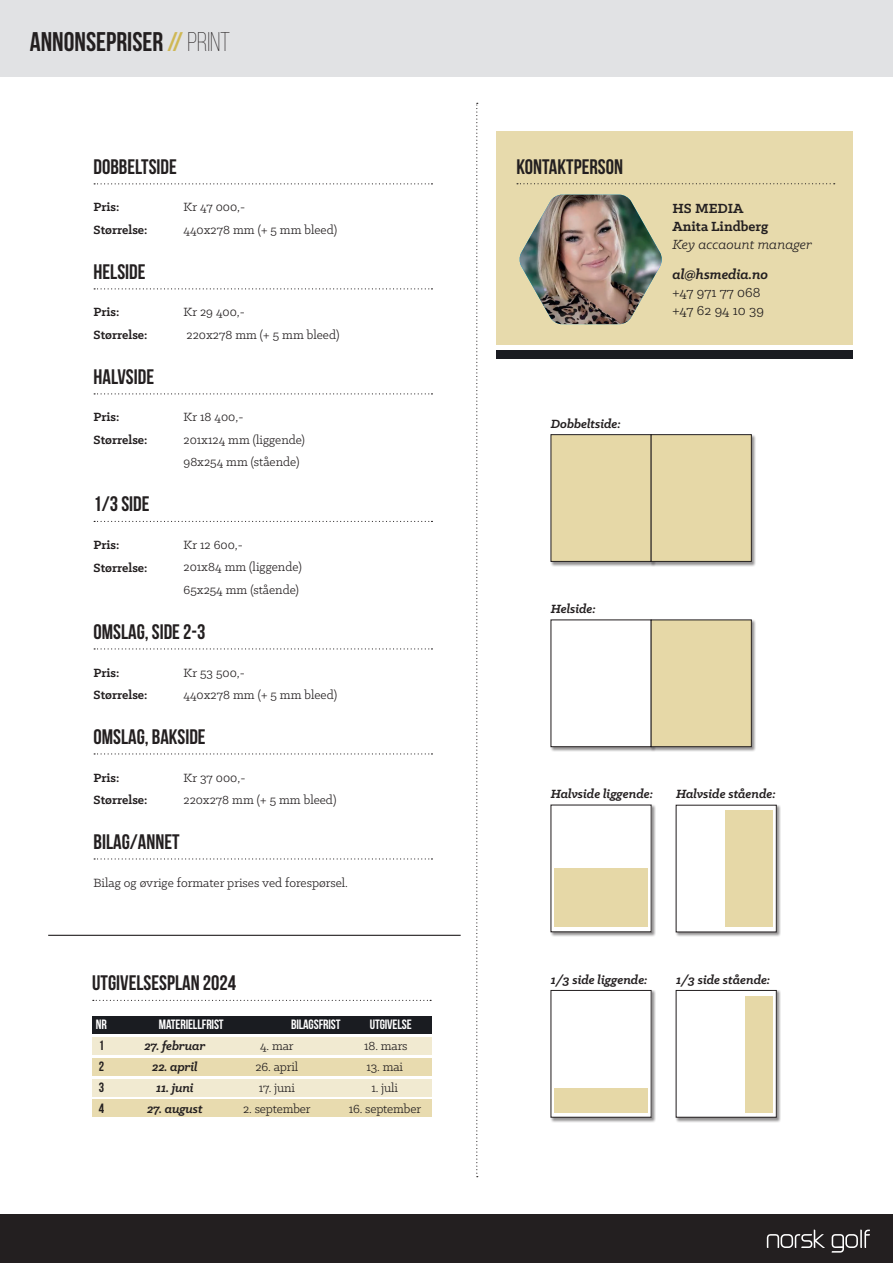
<style>
.page{position:relative;width:893px;height:1263px;background:#fff}
.page>*{position:absolute;margin:0;border:0;box-sizing:border-box;transform-origin:0 0}
.t1{font:700 27px "Bebas Neue";color:#231f20}
.t2{font:700 21px "Bebas Neue";color:#231f20}
.t3{font:15px/18px "Klinic Slab";color:#231f20}
.t4{font:700 15px/18px "Klinic Slab";color:#231f20}
.t5{font:italic 15px "Klinic Slab";color:#231f20}
.t6{font:italic 700 15px "Klinic Slab";color:#231f20}
.t7{font:13.5px/22.5px "Klinic Slab";color:#231f20}
.t8{font:italic 700 13.5px "Klinic Slab";color:#231f20}
.t9{font:700 13.5px/22.5px "Klinic Slab";color:#231f20}
.t10{font:700 13.5px "Bebas Neue";letter-spacing:-.01em;color:#fff}
.t11{font:700 13.5px "Bebas Neue";color:#231f20}
.s1{color:#cfb855}
.s2{font-weight:300}
</style>
<div class="page">
<div style="left:0;top:1214px;width:893px;height:49px;background:#231f20"></div>
<svg style="left:832px;top:1229px;width:38px;height:23px"></svg>
<svg style="left:767px;top:1229px;width:58px;height:19px"></svg>
<div style="left:0;top:0;width:893px;height:77px;background:#e1e2e4"></div>
<svg style="left:94px;top:183px;width:338px;height:1px"></svg>
<svg style="left:94px;top:288px;width:338px;height:1px"></svg>
<svg style="left:94px;top:393px;width:338px;height:1px"></svg>
<svg style="left:94px;top:521px;width:338px;height:1px"></svg>
<svg style="left:94px;top:648px;width:338px;height:1px"></svg>
<svg style="left:94px;top:753px;width:338px;height:1px"></svg>
<svg style="left:94px;top:858px;width:338px;height:1px"></svg>
<div style="left:550px;top:434px;width:106px;height:133px;background:#231f20;opacity:.49"></div>
<div style="left:551px;top:435px;width:100px;height:126px;background:#e6d8a7"></div>
<div style="left:651px;top:434px;width:105px;height:133px;background:#231f20;opacity:.49"></div>
<div style="left:651px;top:435px;width:100px;height:126px;background:#e6d8a7"></div>
<div style="left:550px;top:619px;width:106px;height:133px;background:#231f20;opacity:.49"></div>
<div style="left:551px;top:620px;width:100px;height:127px;background:#fff"></div>
<div style="left:651px;top:619px;width:105px;height:133px;background:#231f20;opacity:.49"></div>
<div style="left:651px;top:620px;width:100px;height:127px;background:#e6d8a7"></div>
<div style="left:550px;top:804px;width:106px;height:133px;background:#231f20;opacity:.49"></div>
<div style="left:551px;top:805px;width:100px;height:127px;background:#fff"></div>
<div style="left:554px;top:868px;width:94px;height:59px;background:#e6d8a7"></div>
<div style="left:675px;top:804px;width:106px;height:133px;background:#231f20;opacity:.49"></div>
<div style="left:676px;top:805px;width:100px;height:127px;background:#fff"></div>
<div style="left:725px;top:811px;width:47px;height:116px;background:#e6d8a7"></div>
<div style="left:550px;top:990px;width:106px;height:133px;background:#231f20;opacity:.49"></div>
<div style="left:551px;top:990px;width:100px;height:127px;background:#fff"></div>
<div style="left:554px;top:1088px;width:94px;height:24px;background:#e6d8a7"></div>
<div style="left:675px;top:990px;width:106px;height:133px;background:#231f20;opacity:.49"></div>
<div style="left:676px;top:990px;width:100px;height:127px;background:#fff"></div>
<div style="left:745px;top:996px;width:27px;height:116px;background:#e6d8a7"></div>
<svg style="left:476px;top:103px;width:2px;height:1074px"></svg>
<div style="left:92px;top:1037px;width:340px;height:18px;background:#f1ead1"></div>
<div style="left:92px;top:1079px;width:340px;height:17px;background:#f1ead1"></div>
<div style="left:92px;top:1058px;width:340px;height:18px;background:#e8dbaf"></div>
<div style="left:92px;top:1099px;width:340px;height:18px;background:#e8dbaf"></div>
<div style="left:92px;top:1016px;width:340px;height:18px;background:#1a1c21"></div>
<svg style="left:93px;top:1000px;width:338px;height:1px"></svg>
<div style="left:496px;top:131px;width:356px;height:213px;background:#e7daac"></div>
<svg style="left:517px;top:183px;width:318px;height:1px"></svg>
<img style="left:519px;top:195px;width:143px;height:129px">
<hr style="left:48px;top:935px;width:413px;height:1px;background:#231f20">
<div style="left:496px;top:351px;width:356px;height:8px;background:#1a1c21"></div>
<h1 class="t1" style="left:30px;top:27px;width:202px">ANNONSEPRISER <span class="s1">//</span> <span class="s2">PRINT</span></h1>
<h2 class="t2" style="left:94px;top:155px;width:85px">DOBBELTSIDE</h2>
<p class="t9" style="left:94px;top:196px;width:27px">Pris:</p>
<p class="t7" style="left:184px;top:196px;width:63px">Kr 47 000,-</p>
<p class="t9" style="left:94px;top:218px;width:55px">Størrelse:</p>
<p class="t7" style="left:184px;top:218px;width:155px">440x278 mm (+ 5 mm bleed)</p>
<h2 class="t2" style="left:94px;top:260px;width:53px">HELSIDE</h2>
<p class="t9" style="left:94px;top:301px;width:27px">Pris:</p>
<p class="t7" style="left:184px;top:301px;width:63px">Kr 29 400,-</p>
<p class="t9" style="left:94px;top:323px;width:55px">Størrelse:</p>
<p class="t7" style="left:187px;top:323px;width:154px">220x278 mm (+ 5 mm bleed)</p>
<h2 class="t2" style="left:94px;top:365px;width:62px">HALVSIDE</h2>
<p class="t9" style="left:94px;top:406px;width:27px">Pris:</p>
<p class="t7" style="left:184px;top:406px;width:61px">Kr 18 400,-</p>
<p class="t9" style="left:94px;top:428px;width:55px">Størrelse:</p>
<p class="t7" style="left:184px;top:428px;width:123px">201x124 mm (liggende)<br>98x254 mm (stående)</p>
<h2 class="t2" style="left:94px;top:493px;width:58px">1/3 SIDE</h2>
<p class="t9" style="left:94px;top:533px;width:55px">Pris:<br>Størrelse:</p>
<p class="t7" style="left:184px;top:533px;width:120px">Kr 12 600,-<br>201x84 mm (liggende)<br>65x254 mm (stående)</p>
<h2 class="t2" style="left:94px;top:620px;width:114px">OMSLAG, SIDE 2-3</h2>
<p class="t9" style="left:94px;top:661px;width:27px">Pris:</p>
<p class="t7" style="left:184px;top:661px;width:63px">Kr 53 500,-</p>
<p class="t9" style="left:94px;top:683px;width:55px">Størrelse:</p>
<p class="t7" style="left:184px;top:683px;width:155px">440x278 mm (+ 5 mm bleed)</p>
<h2 class="t2" style="left:94px;top:725px;width:114px">OMSLAG, BAKSIDE</h2>
<p class="t9" style="left:94px;top:766px;width:27px">Pris:</p>
<p class="t7" style="left:184px;top:766px;width:63px">Kr 37 000,-</p>
<p class="t9" style="left:94px;top:788px;width:55px">Størrelse:</p>
<p class="t7" style="left:184px;top:788px;width:154px">220x278 mm (+ 5 mm bleed)</p>
<h2 class="t2" style="left:94px;top:830px;width:88px">BILAG/ANNET</h2>
<p class="t7" style="left:94px;top:871px;width:256px">Bilag og øvrige formater prises ved forespørsel.</p>
<h2 class="t2" style="left:92px;top:972px;width:145px">UTGIVELSESPLAN 2024</h2>
<p class="t10" style="left:96px;top:1017px;width:13px">NR</p>
<p class="t10" style="left:159px;top:1017px;width:66px">MATERIELLFRIST</p>
<p class="t10" style="left:291px;top:1017px;width:51px">BILAGSFRIST</p>
<p class="t10" style="left:370px;top:1017px;width:43px">UTGIVELSE</p>
<p class="t11" style="left:99px;top:1038px;width:7px">1</p>
<p class="t8" style="left:144px;top:1037px;width:62px">27. februar</p>
<p class="t7" style="left:260px;top:1035px;width:35px">4. mar</p>
<p class="t7" style="left:364px;top:1035px;width:45px">18. mars</p>
<p class="t11" style="left:99px;top:1059px;width:7px">2</p>
<p class="t8" style="left:152px;top:1058px;width:47px">22. april</p>
<p class="t7" style="left:256px;top:1056px;width:44px">26. april</p>
<p class="t7" style="left:367px;top:1056px;width:38px">13. mai</p>
<p class="t11" style="left:99px;top:1080px;width:7px">3</p>
<p class="t8" style="left:156px;top:1079px;width:39px">11. juni</p>
<p class="t7" style="left:259px;top:1077px;width:38px">17. juni</p>
<p class="t7" style="left:371px;top:1077px;width:28px">1. juli</p>
<p class="t11" style="left:99px;top:1101px;width:7px">4</p>
<p class="t8" style="left:147px;top:1100px;width:57px">27. august</p>
<p class="t7" style="left:243px;top:1098px;width:69px">2. september</p>
<p class="t7" style="left:349px;top:1098px;width:74px">16. september</p>
<h2 class="t2" style="left:516px;top:155px;width:108px">KONTAKTPERSON</h2>
<p class="t8" style="left:551px;top:415px;width:71px">Dobbeltside:</p>
<p class="t4" style="left:672px;top:199px;width:97px">HS MEDIA<br>Anita Lindberg</p>
<p class="t5" style="left:672px;top:235px;width:141px">Key accaount manager</p>
<p class="t6" style="left:672px;top:264px;width:97px">al@hsmedia.no</p>
<p class="t3" style="left:672px;top:283px;width:93px">+47 971 77 068 +47 62 94 10 39</p>
<p class="t8" style="left:551px;top:600px;width:46px">Helside:</p>
<p class="t8" style="left:551px;top:785px;width:104px">Halvside liggende:</p>
<p class="t8" style="left:676px;top:785px;width:101px">Halvside stående:</p>
<p class="t8" style="left:551px;top:970px;width:98px">1/3 side liggende:</p>
<p class="t8" style="left:676px;top:970px;width:96px">1/3 side stående:</p>
</div>
